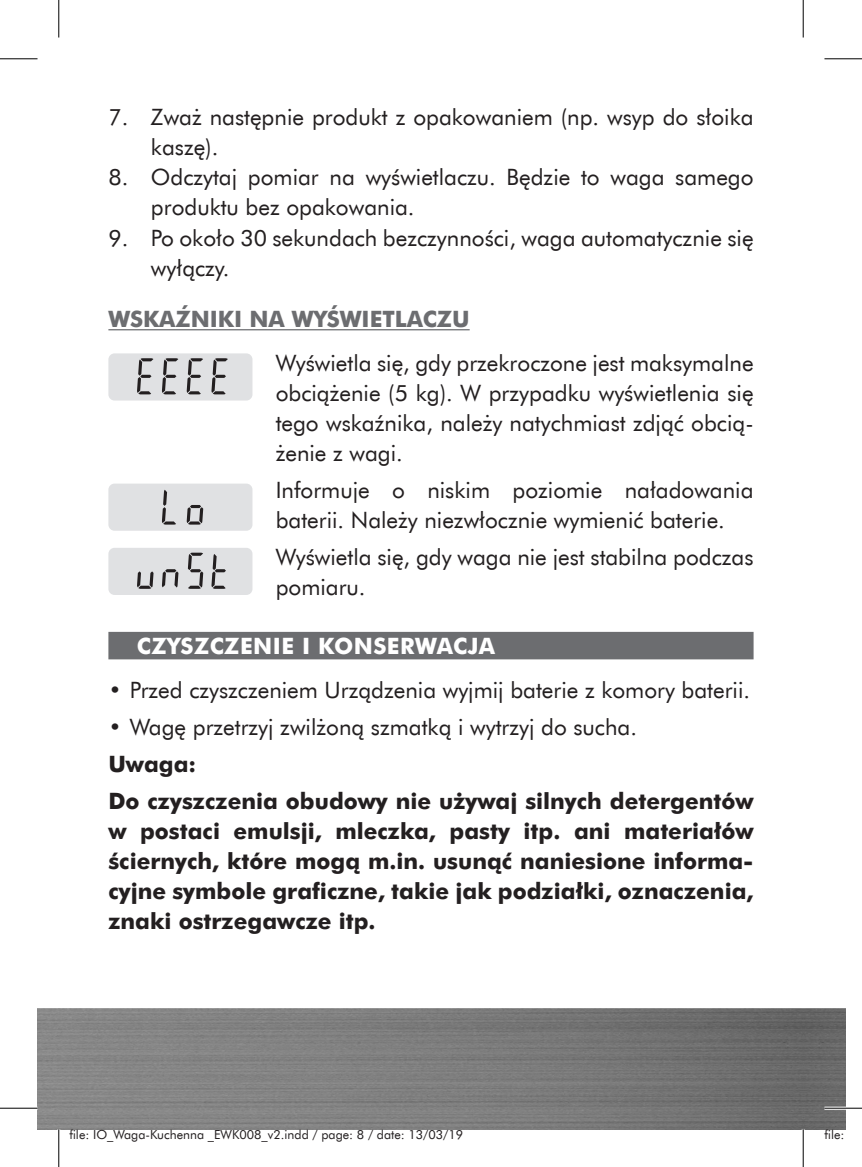
<style>
.page{position:relative;width:862px;height:1167px;background:#fff}
.page>*{position:absolute;margin:0;border:0;box-sizing:border-box;transform-origin:0 0}
.t1{font:22.5px/30px "Futura EU";color:#231f20}
.t2{font:700 22.5px/30px "Futura EU";color:#231f20}
.t3{font:700 22.5px "Futura EU";color:#6c6d70}
.t4{font:700 22.5px "Futura EU";letter-spacing:.02em;color:#fff}
.t5{font:12.5px "Futura EU";color:#231f20}
</style>
<div class="page">
<img style="left:38px;top:1008px;width:807px;height:121px">
<hr style="left:108px;top:329px;width:361px;height:1px;background:#6c6d70">
<div style="left:108px;top:632px;width:645px;height:27px;background:#6c6d70"></div>
<div style="left:108px;top:353px;width:144px;height:47px;background:#e0e1e3;border-radius:6px"></div>
<svg style="left:137px;top:358px;width:91px;height:37px"></svg>
<div style="left:108px;top:548px;width:144px;height:47px;background:#e0e1e3;border-radius:6px"></div>
<svg style="left:137px;top:552px;width:89px;height:37px"></svg>
<div style="left:108px;top:483px;width:144px;height:47px;background:#e0e1e3;border-radius:6px"></div>
<svg style="left:162px;top:489px;width:42px;height:36px"></svg>
<hr style="left:824px;top:1106px;width:38px;height:3px;background:#fff">
<hr style="left:0;top:58px;width:38px;height:1px;background:#000">
<hr style="left:824px;top:58px;width:38px;height:1px;background:#000">
<hr style="left:0;top:1107px;width:38px;height:1px;background:#000">
<hr style="left:824px;top:1107px;width:38px;height:1px;background:#000">
<hr style="left:58px;top:0;width:1px;height:37px;background:#000">
<hr style="left:58px;top:1129px;width:1px;height:37px;background:#000">
<hr style="left:802px;top:0;width:1px;height:37px;background:#000">
<hr style="left:802px;top:1129px;width:1px;height:37px;background:#000">
<p class="t1" style="left:151px;top:103px;width:604px;text-indent:-43px">7. Zważ następnie produkt z opakowaniem (np. wsyp do słoika kaszę).</p>
<p class="t1" style="left:151px;top:163px;width:604px;text-indent:-43px">8. Odczytaj pomiar na wyświetlaczu. Będzie to waga samego produktu bez opakowania.</p>
<p class="t1" style="left:151px;top:223px;width:604px;text-indent:-43px">9. Po około 30 sekundach bezczynności, waga automatycznie się wyłączy.</p>
<p class="t3" style="left:108px;top:305px;width:363px">WSKAŹNIKI NA WYŚWIETLACZU</p>
<p class="t1" style="left:276px;top:348px;width:479px;text-align:justify">Wyświetla się, gdy przekroczone jest maksymalne obciążenie (5 kg). W przypadku wyświetlenia się tego wskaźnika, należy natychmiast zdjąć obcią&shy;żenie z wagi.</p>
<p class="t1" style="left:276px;top:476px;width:479px">Informuje o niskim poziomie naładowania baterii. Należy niezwłocznie wymienić baterie.</p>
<p class="t1" style="left:276px;top:543px;width:479px">Wyświetla się, gdy waga nie jest stabilna podczas pomiaru.</p>
<p class="t4" style="left:137px;top:631px;width:360px">CZYSZCZENIE I KONSERWACJA</p>
<p class="t1" style="left:108px;top:675px;width:643px">• Przed czyszczeniem Urządzenia wyjmij baterie z komory baterii.</p>
<p class="t1" style="left:108px;top:712px;width:530px">• Wagę przetrzyj zwilżoną szmatką i wytrzyj do sucha.</p>
<p class="t2" style="left:108px;top:746px;width:646px;line-height:37px">Uwaga:<br>Do czyszczenia obudowy nie używaj silnych detergentów</p>
<p class="t2" style="left:108px;top:817px;width:646px;text-align:justify">w postaci emulsji, mleczka, pasty itp. ani materiałów ściernych, które mogą m.in. usunąć naniesione informa&shy;cyjne symbole graficzne, takie jak podziałki, oznaczenia, znaki ostrzegawcze itp.</p>
<p class="t5" style="left:69px;top:1126px;width:395px">file: IO_Waga-Kuchenna _EWK008_v2.indd / page: 8 / date: 13/03/19</p>
<p class="t5" style="left:824px;top:1126px;width:39px">file: IO</p>
</div>
